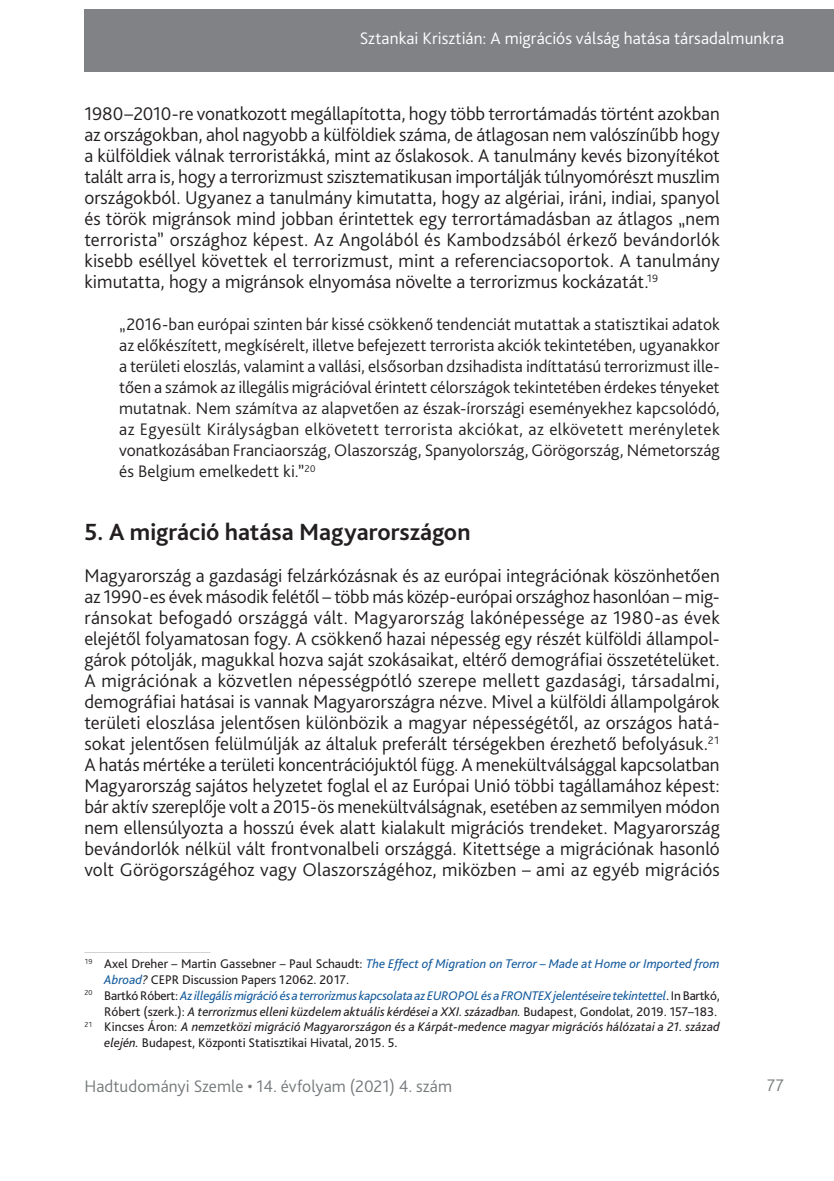
<style>
.page{position:relative;width:834px;height:1181px;background:#fff}
.page>*{position:absolute;margin:0;border:0;box-sizing:border-box;transform-origin:0 0}
._1_1__Head{font:700 24.5px "Bliss Pro";color:#231f20}
._2__Body_1st_paragra{font:300 19.25px/21px "Bliss Pro";letter-spacing:.005em;color:#231f20;text-align:justify}
._1__Body{font:300 19.25px/21px "Bliss Pro";letter-spacing:.005em;color:#231f20;text-align:justify}
.Long_Citation{font:300 17.5px/21px "Bliss Pro";letter-spacing:.01em;color:#231f20;text-align:justify}
.t1{font:300 17.5px "Bliss Pro";color:#fff}
.t2{font:300 17.5px "Bliss Pro";letter-spacing:.005em;color:#767a7c}
.Lábjegyzet{font:italic 13.12px/15.8px "Bliss Pro";letter-spacing:-.015em;color:#175d9e;text-align:right}
.Lábjegyzet-2{font:italic 13.12px/15.8px "Bliss Pro";letter-spacing:.005em;color:#231f20}
.Lábjegyzet-3{font:13.12px/15.8px "Bliss Pro";color:#231f20}
.s1{font-style:italic;color:#175d9e}
.s2{font-style:italic}
.s3{font-style:normal;color:#231f20}
.s4{color:#231f20}
.s5{font-style:normal}
</style>
<div class="page">
<div style="left:84px;top:9px;width:749px;height:63px;background:#808285"></div>
<hr style="left:84px;top:952px;width:126px;height:1px;background:#d1d2d4">
<p class="t1" style="left:360px;top:27px;width:426px">Sztankai Krisztián: A migrációs válság hatása társadalmunkra</p>
<p class="_1__Body" style="left:84px;top:103px;width:637px">1980–2010-re vonatkozott megállapította, hogy több terrortámadás történt azokban az országokban, ahol nagyobb a külföldiek száma, de átlagosan nem valószínűbb hogy a külföldiek válnak terroristákká, mint az őslakosok. A tanulmány kevés bizonyítékot talált arra is, hogy a terrorizmust szisztematikusan importálják túlnyomórészt muszlim országokból. Ugyanez a tanulmány kimutatta, hogy az algériai, iráni, indiai, spanyol és török migránsok mind jobban érintettek egy terrortámadásban az átlagos „nem terrorista” országhoz képest. Az Angolából és Kambodzsából érkező bevándorlók kisebb eséllyel követtek el terrorizmust, mint a referenciacsoportok. A tanulmány kimutatta, hogy a migránsok elnyomása növelte a terrorizmus kockázatát.<sup>19</sup></p>
<p class="Long_Citation" style="left:119px;top:313px;width:602px">„2016-ban európai szinten bár kissé csökkenő tendenciát mutattak a statisztikai adatok az előkészített, megkísérelt, illetve befejezett terrorista akciók tekintetében, ugyanakkor a területi eloszlás, valamint a vallási, elsősorban dzsihadista indíttatású terrorizmust ille&shy;tően a számok az illegális migrációval érintett célországok tekintetében érdekes tényeket mutatnak. Nem számítva az alapvetően az észak-írországi eseményekhez kapcsolódó, az Egyesült Királyságban elkövetett terrorista akciókat, az elkövetett merényletek vonatkozásában Franciaország, Olaszország, Spanyolország, Görögország, Németország és Belgium emelkedett ki.”<sup>20</sup></p>
<p class="_1_1__Head" style="left:84px;top:517px;width:387px">5. A migráció hatása Magyarországon</p>
<p class="_2__Body_1st_paragra" style="left:84px;top:565px;width:637px">Magyarország a gazdasági felzárkózásnak és az európai integrációnak köszönhetően az -1990-es évek második felétől – több más közép-európai országhoz hasonlóan – mig&shy;ránsokat befogadó országgá vált. Magyarország lakónépessége az -1980-as évek elejétől folyamatosan fogy. A csökkenő hazai népesség egy részét külföldi állampol&shy;gárok pótolják, magukkal hozva saját szokásaikat, eltérő demográfiai összetételüket.<br>A migrációnak a közvetlen népességpótló szerepe mellett gazdasági, társadalmi, demográfiai hatásai is vannak Magyarországra nézve. Mivel a külföldi állampolgárok területi eloszlása jelentősen különbözik a magyar népességétől, az országos hatá&shy;sokat jelentősen felülmúlják az általuk preferált térségekben érezhető befolyásuk.<sup>21<br></sup>A hatás mértéke a területi koncentrációjuktól függ. A menekültválsággal kapcsolatban Magyarország sajátos helyzetet foglal el az Európai Unió többi tagállamához képest: bár aktív szereplője volt a -2015-ös menekültválságnak, esetében az semmilyen módon nem ellensúlyozta a hosszú évek alatt kialakult migrációs trendeket. Magyarország bevándorlók nélkül vált frontvonalbeli országgá. Kitettsége a migrációnak hasonló volt Görögországéhoz vagy Olaszországéhoz, miközben – ami az egyéb migrációs</p>
<p class="Lábjegyzet-3" style="left:104px;top:955px;width:616px;text-indent:-20px"><sup>19</sup> Axel Dreher – Martin Gassebner – Paul Schaudt: <span class="s1">The Effect of Migration on Terror – Made at Home or Imported from<br>Abroad</span><span class="s2">?</span> CEPR Discussion Papers 12062. 2017.</p>
<p class="Lábjegyzet" style="left:84px;top:987px;width:636px"><sup>20</sup> <span class="s3">Bartkó Róbert:</span> Azillegális migráció ésaterrorizmus kapcsolata azEUROPOL ésaFRONTEX jelentéseire tekintettel<span class="s3">. In Bartkó,<br>Róbert (szerk.):</span> <span class="s4">A terrorizmus elleni küzdelem aktuális kérdései a XXI. században.</span> <span class="s3">Budapest, Gondolat, 2019. 157–183.</span></p>
<p class="Lábjegyzet-2" style="left:104px;top:1018px;width:617px;text-indent:-20px"><sup>21</sup> <span class="s5">Kincses Áron:</span> A nemzetközi migráció Magyarországon és a Kárpát-medence magyar migrációs hálózatai a -21. század elején. <span class="s5">Budapest, Központi Statisztikai Hivatal, 2015. 5.</span></p>
<p class="t2" style="left:84px;top:1075px;width:369px">Hadtudományi Szemle • 14. évfolyam (2021) 4. szám</p>
<p class="t2" style="left:767px;top:1074px;width:18px">77</p>
</div>
